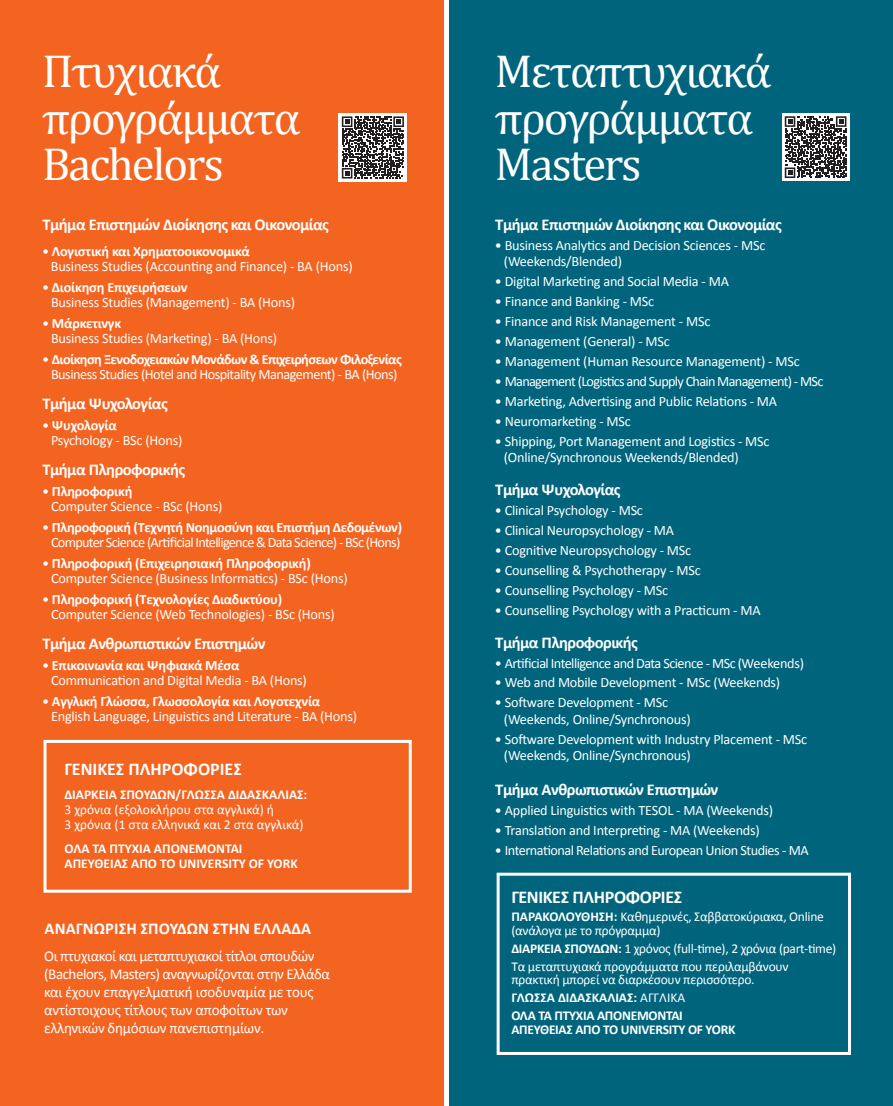
<style>
.page{position:relative;width:893px;height:1106px;background:#fff}
.page>*{position:absolute;margin:0;border:0;box-sizing:border-box;transform-origin:0 0}
.t1{font:46.5px/46.5px "Cambria";letter-spacing:-.04em;color:#fff}
.t2{font:700 18px "Calibri";letter-spacing:-.01em;color:#fff}
.t3{font:700 16.5px "Calibri";letter-spacing:-.035em;color:#fff}
.t4{font:700 16.5px "Calibri";letter-spacing:.01em;color:#fff}
.t5{font:15px/18px "Calibri";letter-spacing:-.025em;color:#fff}
.t6{font:14.25px/15px "Calibri";letter-spacing:-.015em;color:#fff}
.t7{font:14.25px/15px "Calibri";letter-spacing:-.05em;color:#fff;text-align:center}
.t8{font:14.25px/15px "Calibri";letter-spacing:-.035em;color:#fff;text-align:center}
.t9{font:14.25px "Calibri";letter-spacing:-.04em;color:#fff}
.t10{font:13.5px/13.5px "Calibri";letter-spacing:-.02em;color:#fff}
.t11{font:13.5px/15px "Calibri";color:#fff}
.t12{font:700 13.5px/15px "Calibri";color:#fff}
.t13{font:700 13.5px/13.5px "Calibri";letter-spacing:-.02em;color:#fff}
.s1{font-weight:700}
.s2{font-weight:400}
</style>
<div class="page">
<div style="left:0;top:0;width:444px;height:1106px;background:#f36421"></div>
<div style="left:449px;top:0;width:444px;height:1106px;background:#00657c"></div>
<div style="left:44px;top:740px;width:368px;height:152px;border:3px solid #fff"></div>
<div style="left:497px;top:872px;width:354px;height:182px;border:3px solid #fff"></div>
<div style="left:782px;top:113px;width:67px;height:68px;background:#fff"></div>
<svg style="left:785px;top:116px;width:61px;height:62px"></svg>
<div style="left:339px;top:113px;width:68px;height:69px;background:#fff"></div>
<svg style="left:342px;top:116px;width:62px;height:62px"></svg>
<p class="t1" style="left:42px;top:47px;width:260px">Πτυχιακά προγράμματα<br>Bachelors</p>
<p class="t1" style="left:495px;top:47px;width:278px">Μεταπτυχιακά προγράμματα<br>Masters</p>
<p class="t3" style="left:42px;top:214px;width:288px">Τμήμα Επιστημών Διοίκησης και Οικονομίας</p>
<p class="t6" style="left:51px;top:243px;width:303px;text-indent:-9px">• <span class="s1">Λογιστική και Χρηματοοικονομικά<br></span>Business Studies (Accounting and Finance) ‐ BA (Hons)</p>
<p class="t6" style="left:51px;top:279px;width:246px;text-indent:-9px">• <span class="s1">Διοίκηση Επιχειρήσεων<br></span>Business Studies (Management) ‐ BA (Hons)</p>
<p class="t6" style="left:51px;top:315px;width:228px;text-indent:-9px">• <span class="s1">Μάρκετινγκ<br></span>Business Studies (Marketing) ‐ BA (Hons)</p>
<p class="t8" style="left:42px;top:351px;width:361px">• <span class="s1">Διοίκηση Ξενοδοχειακών Μονάδων &amp; Επιχειρήσεων Φιλοξενίας<br></span>Business Studies (Hotel and Hospitality Management) ‐ BA (Hons)</p>
<p class="t3" style="left:42px;top:393px;width:127px">Τμήμα Ψυχολογίας</p>
<p class="t6" style="left:51px;top:417px;width:133px;text-indent:-9px">• <span class="s1">Ψυχολογία<br></span>Psychology ‐ BSc (Hons)</p>
<p class="t3" style="left:42px;top:459px;width:144px">Τμήμα Πληροφορικής</p>
<p class="t6" style="left:51px;top:483px;width:173px;text-indent:-9px">• <span class="s1">Πληροφορική<br></span>Computer Science ‐ BSc (Hons)</p>
<p class="t7" style="left:42px;top:519px;width:362px">• <span class="s1">Πληροφορική (Τεχνητή Νοημοσύνη και Επιστήμη Δεδομένων)<br></span>Computer Science (Artificial Intelligence &amp; Data Science) ‐ BSc (Hons)</p>
<p class="t6" style="left:51px;top:555px;width:298px;text-indent:-9px">• <span class="s1">Πληροφορική (Επιχειρησιακή Πληροφορική)<br></span>Computer Science (Business Informatics) ‐ BSc (Hons)</p>
<p class="t6" style="left:51px;top:591px;width:285px;text-indent:-9px">• <span class="s1">Πληροφορική (Τεχνολογίες Διαδικτύου)<br></span>Computer Science (Web Technologies) ‐ BSc (Hons)</p>
<p class="t3" style="left:42px;top:633px;width:225px">Τμήμα Ανθρωπιστικών Επιστημών</p>
<p class="t6" style="left:51px;top:657px;width:257px;text-indent:-9px">• <span class="s1">Επικοινωνία και Ψηφιακά Μέσα<br></span>Communication and Digital Media ‐ BA (Hons)</p>
<p class="t6" style="left:51px;top:693px;width:308px;text-indent:-9px">• <span class="s1">Αγγλική Γλώσσα, Γλωσσολογία και Λογοτεχνία<br></span>English Language, Linguistics and Literature ‐ BA (Hons)</p>
<p class="t2" style="left:65px;top:758px;width:179px">ΓΕΝΙΚΕΣ ΠΛΗΡΟΦΟΡΙΕΣ</p>
<p class="t11" style="left:65px;top:787px;width:244px"><span class="s1">ΔΙΑΡΚΕΙΑ ΣΠΟΥΔΩΝ/ΓΛΩΣΣΑ ΔΙΔΑΣΚΑΛΙΑΣ:<br></span>3 χρόνια (εξολοκλήρου στα αγγλικά) ή<br>3 χρόνια (1 στα ελληνικά και 2 στα αγγλικά)</p>
<p class="t12" style="left:65px;top:841px;width:235px">ΟΛΑ ΤΑ ΠΤΥΧΙΑ ΑΠΟΝΕΜΟΝΤΑΙ<br>ΑΠΕΥΘΕΙΑΣ ΑΠΟ ΤΟ UNIVERSITY OF YORK</p>
<p class="t3" style="left:495px;top:214px;width:288px">Τμήμα Επιστημών Διοίκησης και Οικονομίας</p>
<p class="t6" style="left:504px;top:237px;width:263px;line-height:16.5px;text-indent:-9px">• Business Analytics and Decision Sciences ‐ MSc (Weekends/Blended)</p>
<p class="t6" style="left:495px;top:274px;width:236px">• Digital Marketing and Social Media ‐ MA</p>
<p class="t6" style="left:495px;top:294px;width:161px">• Finance and Banking ‐ MSc</p>
<p class="t6" style="left:495px;top:314px;width:217px">• Finance and Risk Management ‐ MSc</p>
<p class="t6" style="left:495px;top:334px;width:177px">• Management (General) ‐ MSc</p>
<p class="t6" style="left:495px;top:353px;width:306px">• Management (Human Resource Management) ‐ MSc</p>
<p class="t7" style="left:495px;top:373px;width:330px">• Management (Logistics and Supply Chain Management) ‐ MSc</p>
<p class="t6" style="left:495px;top:393px;width:284px">• Marketing, Advertising and Public Relations ‐ MA</p>
<p class="t6" style="left:495px;top:413px;width:137px">• Neuromarketing ‐ MSc</p>
<p class="t6" style="left:504px;top:432px;width:267px;line-height:16.5px;text-indent:-9px">• Shipping, Port Management and Logistics ‐ MSc (Online/Synchronous Weekends/Blended)</p>
<p class="t3" style="left:495px;top:479px;width:127px">Τμήμα Ψυχολογίας</p>
<p class="t6" style="left:495px;top:502px;width:150px">• Clinical Psychology ‐ MSc</p>
<p class="t6" style="left:495px;top:522px;width:181px">• Clinical Neuropsychology ‐ MA</p>
<p class="t6" style="left:495px;top:542px;width:198px">• Cognitive Neuropsychology ‐ MSc</p>
<p class="t6" style="left:495px;top:562px;width:207px">• Counselling &amp; Psychotherapy ‐ MSc</p>
<p class="t6" style="left:495px;top:582px;width:175px">• Counselling Psychology ‐ MSc</p>
<p class="t6" style="left:495px;top:602px;width:267px">• Counselling Psychology with a Practicum ‐ MA</p>
<p class="t3" style="left:495px;top:632px;width:144px">Τμήμα Πληροφορικής</p>
<p class="t9" style="left:495px;top:654px;width:311px">• Artificial Intelligence and Data Science ‐ MSc (Weekends)</p>
<p class="t6" style="left:495px;top:675px;width:287px">• Web and Mobile Development ‐ MSc (Weekends)</p>
<p class="t6" style="left:504px;top:694px;width:188px;line-height:16.5px;text-indent:-9px">• Software Development ‐ MSc (Weekends, Online/Synchronous)</p>
<p class="t6" style="left:504px;top:730px;width:305px;line-height:16.5px;text-indent:-9px">• Software Development with Industry Placement ‐ MSc (Weekends, Online/Synchronous)</p>
<p class="t3" style="left:495px;top:779px;width:225px">Τμήμα Ανθρωπιστικών Επιστημών</p>
<p class="t6" style="left:495px;top:802px;width:280px">• Applied Linguistics with TESOL ‐ MA (Weekends)</p>
<p class="t6" style="left:495px;top:822px;width:267px">• Translation and Interpreting ‐ MA (Weekends)</p>
<p class="t8" style="left:495px;top:842px;width:315px">• International Relations and European Union Studies ‐ MA</p>
<p class="t2" style="left:511px;top:885px;width:172px">ΓΕΝΙΚΕΣ ΠΛΗΡΟΦΟΡΙΕΣ</p>
<p class="t10" style="left:511px;top:909px;width:314px"><span class="s1">ΠΑΡΑΚΟΛΟΥΘΗΣΗ:</span> Καθημερινές, Σαββατοκύριακα, Online (ανάλογα με το πρόγραμμα)</p>
<p class="t10" style="left:511px;top:941px;width:326px"><span class="s1">ΔΙΑΡΚΕΙΑ ΣΠΟΥΔΩΝ:</span> 1 χρόνος (full‐time), 2 χρόνια (part‐time)</p>
<p class="t10" style="left:511px;top:959px;width:279px">Τα μεταπτυχιακά προγράμματα που περιλαμβάνουν πρακτική μπορεί να διαρκέσουν περισσότερο.</p>
<p class="t12" style="left:511px;top:989px;width:175px">ΓΛΩΣΣΑ ΔΙΔΑΣΚΑΛΙΑΣ: <span class="s2">ΑΓΓΛΙΚΑ</span></p>
<p class="t13" style="left:511px;top:1008px;width:226px">ΟΛΑ ΤΑ ΠΤΥΧΙΑ ΑΠΟΝΕΜΟΝΤΑΙ<br>ΑΠΕΥΘΕΙΑΣ ΑΠΟ ΤΟ UNIVERSITY OF YORK</p>
<p class="t4" style="left:45px;top:918px;width:268px">ΑΝΑΓΝΩΡΙΣΗ ΣΠΟΥΔΩΝ ΣΤΗΝ ΕΛΛΑΔΑ</p>
<p class="t5" style="left:44px;top:946px;width:287px">Οι πτυχιακοί και μεταπτυχιακοί τίτλοι σπουδών (Bachelors, Masters) αναγνωρίζονται στην Ελλάδα και έχουν επαγγελματική ισοδυναμία με τους αντίστοιχους τίτλους των αποφοίτων των ελληνικών δημόσιων πανεπιστημίων.</p>
</div>
